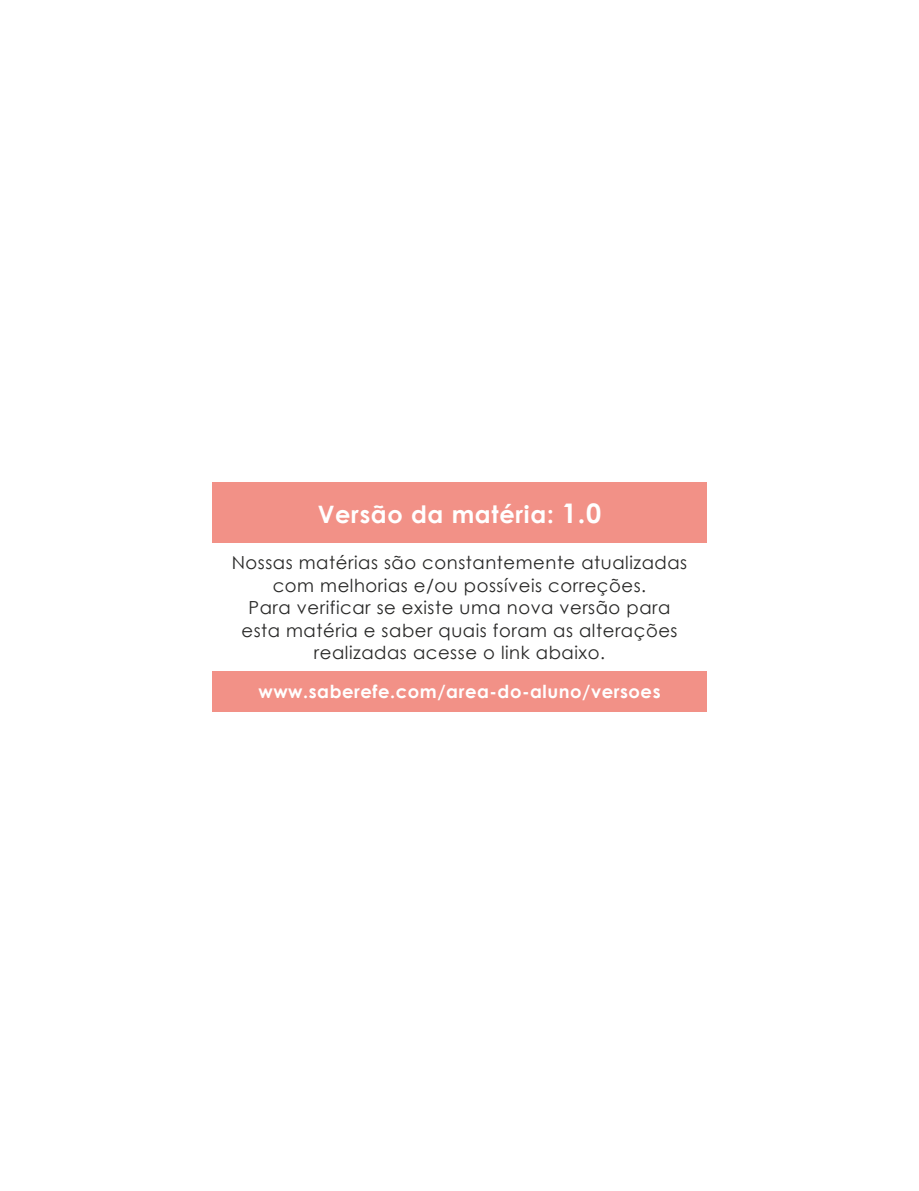
<style>
.page{position:relative;width:919px;height:1191px;background:#fff}
.page>*{position:absolute;margin:0;border:0;box-sizing:border-box;transform-origin:0 0}
.t1{font:700 24px "Century Gothic";letter-spacing:.03em;color:#fff}
.t2{font:18px/22.5px "Century Gothic";letter-spacing:.03em;color:#282827;text-align:center}
.t3{font:700 18px "Century Gothic";letter-spacing:.03em;color:#fff}
.s1{font-size:27px}
</style>
<div class="page">
<div style="left:212px;top:482px;width:494px;height:61px;background:#f29187"></div>
<div style="left:212px;top:671px;width:494px;height:40px;background:#f29187"></div>
<h1 class="t1" style="left:317px;top:496px;width:285px">Versão da matéria: <span class="s1">1.0</span></h1>
<p class="t2" style="left:232px;top:551px;width:457px">Nossas matérias são constantemente atualizadas com melhorias e/ou possíveis correções.<br>Para verificar se existe uma nova versão para esta matéria e saber quais foram as alterações realizadas acesse o link abaixo.</p>
<p class="t3" style="left:258px;top:678px;width:403px">www.saberefe.com/area-do-aluno/versoes</p>
</div>
